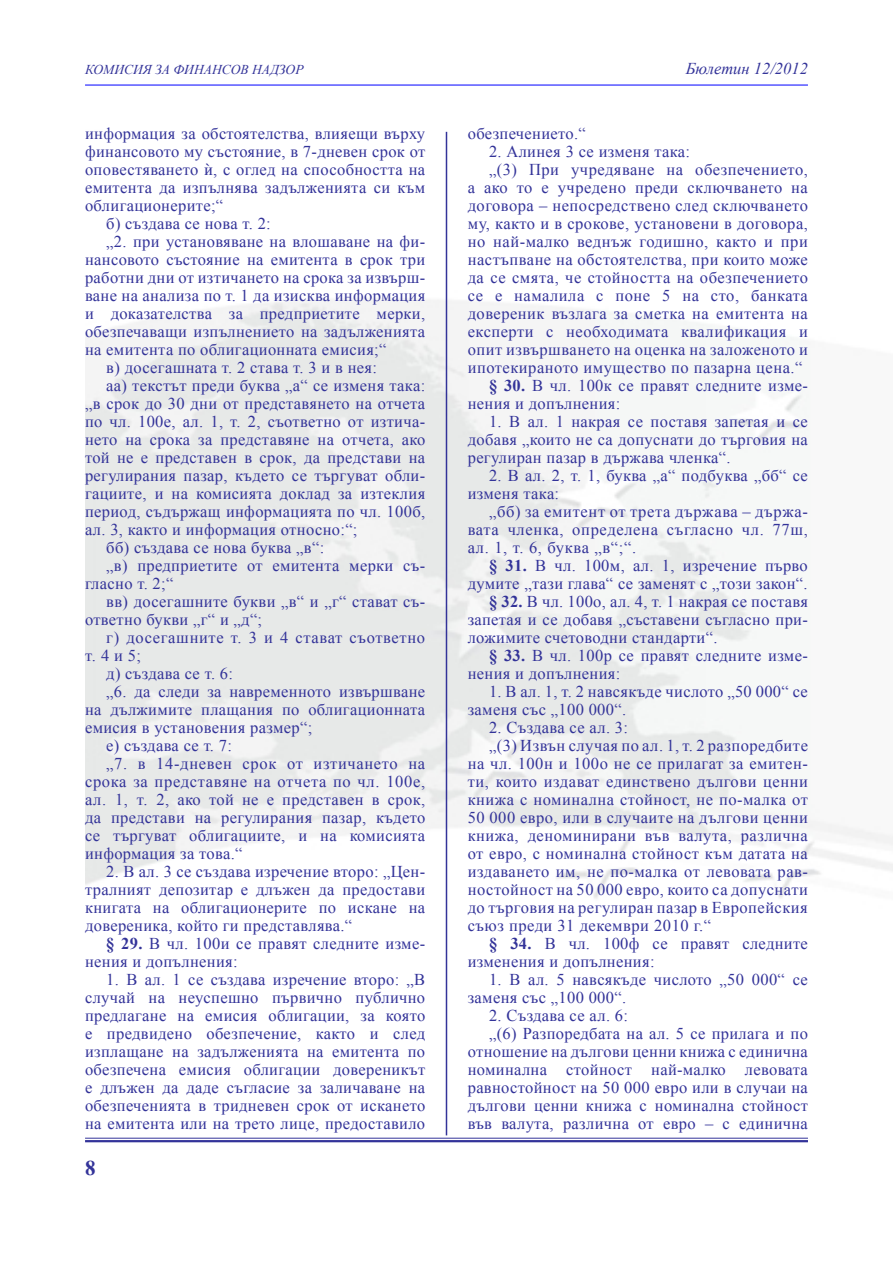
<style>
.page{position:relative;width:893px;height:1263px;background:#fff}
.page>*{position:absolute;margin:0;border:0;box-sizing:border-box;transform-origin:0 0}
.t1{font:16.5px/18px "Times New Roman";letter-spacing:.02em;color:#339;text-align:justify}
.t2{font:16.5px/18px "Times New Roman";letter-spacing:.04em;color:#339}
.t3{font:italic 16.5px "Times New Roman";color:#339}
.t4{font:italic 13.5px "Times New Roman";color:#339}
.s1{font-family:"Tms Cyr"}
.s2{font-weight:700}
</style>
<div class="page">
<hr style="left:85px;top:1138px;width:723px;height:1px;background:#339">
<hr style="left:85px;top:1140px;width:723px;height:2px;background:#339">
<hr style="left:85px;top:85px;width:723px;height:1px;background:#00f">
<hr style="left:446px;top:132px;width:1px;height:1003px;background:#339">
<p class="t4" style="left:85px;top:60px;width:220px">КОМИСИЯ ЗА ФИНАНСОВ НАДЗОР</p>
<p class="t3" style="left:686px;top:57px;width:124px">Бюлетин 12/2012</p>
<p class="t1" style="left:85px;top:124px;width:342px">информация за обстоятелства, влияещи върху финансовото му състояние, в 7-дневен срок от оповестяването <span class="s1">£</span>, с оглед на способността на емитента да изпълнява задълженията си към облигационерите;“</p>
<p class="t1" style="left:106px;top:214px;width:166px">б) създава се нова т. 2:</p>
<p class="t1" style="left:85px;top:232px;width:342px;text-indent:21px">„2. при установяване на влошаване на фи&shy;нансовото състояние на емитента в срок три работни дни от изтичането на срока за извърш&shy;ване на анализа по т. 1 да изисква информация и доказателства за предприетите мерки, обезпечаващи изпълнението на задълженията на емитента по облигационната емисия;“</p>
<p class="t1" style="left:106px;top:358px;width:272px">в) досегашната т. 2 става т. 3 и в нея:</p>
<p class="t1" style="left:85px;top:376px;width:342px;text-indent:21px">аа) текстът преди буква „а“ се изменя така: „в срок до 30 дни от представянето на отчета по чл. 100е, ал. 1, т. 2, съответно от изтича&shy;нето на срока за представяне на отчета, ако той не е представен в срок, да представи на регулирания пазар, където се търгуват обли&shy;гациите, и на комисията доклад за изтеклия период, съдържащ информацията по чл. 100б, ал. 3, както и информация относно:“;</p>
<p class="t1" style="left:106px;top:538px;width:219px">бб) създава се нова буква „в“:</p>
<p class="t1" style="left:85px;top:556px;width:342px;text-indent:21px">„в) предприетите от емитента мерки съ&shy;гласно т. 2;“</p>
<p class="t1" style="left:85px;top:592px;width:342px;text-indent:21px">вв) досегашните букви „в“ и „г“ стават съ&shy;ответно букви „г“ и „д“;</p>
<p class="t2" style="left:85px;top:628px;width:342px;text-indent:21px">г) досегашните т. 3 и 4 стават съответно т. 4 и 5;</p>
<p class="t1" style="left:106px;top:664px;width:128px">д) създава се т. 6:</p>
<p class="t1" style="left:85px;top:682px;width:342px;text-indent:21px">„6. да следи за навременното извършване на дължимите плащания по облигационната емисия в установения размер“;</p>
<p class="t1" style="left:106px;top:736px;width:127px">е) създава се т. 7:</p>
<p class="t1" style="left:85px;top:754px;width:342px;text-indent:21px">„7. в 14-дневен срок от изтичането на срока за представяне на отчета по чл. 100е, ал. 1, т. 2, ако той не е представен в срок, да представи на регулирания пазар, където се търгуват облигациите, и на комисията информация за това.“</p>
<p class="t1" style="left:85px;top:862px;width:342px;text-indent:21px">2. В ал. 3 се създава изречение второ: „Цен&shy;тралният депозитар е длъжен да предостави книгата на облигационерите по искане на довереника, който ги представлява.“</p>
<p class="t1" style="left:85px;top:934px;width:342px;text-indent:21px"><span class="s2">§ 29.</span> В чл. 100и се правят следните изме&shy;нения и допълнения:</p>
<p class="t1" style="left:85px;top:970px;width:342px;text-indent:21px">1. В ал. 1 се създава изречение второ: „В случай на неуспешно първично публично предлагане на емисия облигации, за която е предвидено обезпечение, както и след изплащане на задълженията на емитента по обезпечена емисия облигации довереникът е длъжен да даде съгласие за заличаване на обезпеченията в тридневен срок от искането на емитента или на трето лице, предоставило</p>
<p class="t1" style="left:468px;top:124px;width:120px">обезпечението.“</p>
<p class="t1" style="left:489px;top:142px;width:203px">2. Алинея 3 се изменя така:</p>
<p class="t1" style="left:468px;top:160px;width:342px;text-indent:21px">„(3) При учредяване на обезпечението, а ако то е учредено преди сключването на договора – непосредствено след сключването му, както и в срокове, установени в договора, но най-малко веднъж годишно, както и при настъпване на обстоятелства, при които може да се смята, че стойността на обезпечението се е намалила с поне 5 на сто, банката довереник възлага за сметка на емитента на експерти с необходимата квалификация и опит извършването на оценка на заложеното и ипотекираното имущество по пазарна цена.“</p>
<p class="t1" style="left:468px;top:376px;width:342px;text-indent:21px"><span class="s2">§ 30.</span> В чл. 100к се правят следните изме&shy;нения и допълнения:</p>
<p class="t1" style="left:468px;top:412px;width:342px;text-indent:21px">1. В ал. 1 накрая се поставя запетая и се добавя „които не са допуснати до търговия на регулиран пазар в държава членка“.</p>
<p class="t1" style="left:468px;top:466px;width:342px;text-indent:21px">2. В ал. 2, т. 1, буква „а“ подбуква „бб“ се изменя така:</p>
<p class="t1" style="left:468px;top:502px;width:342px;text-indent:21px">„бб) за емитент от трета държава – държа&shy;вата членка, определена съгласно чл. 77ш, ал. 1, т. 6, буква „в“;“.</p>
<p class="t1" style="left:468px;top:556px;width:342px;text-align:right"><span class="s2">§ 31.</span> В чл. 100м, ал. 1, изречение първо думите „тази глава“ се заменят с „този закон“.</p>
<p class="t1" style="left:468px;top:592px;width:342px;text-indent:21px"><span class="s2">§ 32.</span> В чл. 100о, ал. 4, т. 1 накрая се поставя запетая и се добавя „съставени съгласно при&shy;ложимите счетоводни стандарти“.</p>
<p class="t1" style="left:468px;top:646px;width:342px;text-indent:21px"><span class="s2">§ 33.</span> В чл. 100р се правят следните изме&shy;нения и допълнения:</p>
<p class="t1" style="left:468px;top:682px;width:342px;text-indent:21px">1. В ал. 1, т. 2 навсякъде числото „50 000“ се заменя със „100 000“.</p>
<p class="t1" style="left:489px;top:718px;width:141px">2. Създава се ал. 3:</p>
<p class="t1" style="left:468px;top:736px;width:342px;text-indent:21px">„(3) Извън случая по ал. 1, т. 2 разпоредбите на чл. 100н и 100о не се прилагат за емитен&shy;ти, които издават единствено дългови ценни книжа с номинална стойност, не по-малка от 50 000 евро, или в случаите на дългови ценни книжа, деноминирани във валута, различна от евро, с номинална стойност към датата на издаването им, не по-малка от левовата рав&shy;ностойност на 50 000 евро, които са допуснати до търговия на регулиран пазар в Европейския съюз преди 31 декември 2010 г.“</p>
<p class="t1" style="left:468px;top:934px;width:342px;text-indent:21px"><span class="s2">§ 34.</span> В чл. 100ф се правят следните изменения и допълнения:</p>
<p class="t1" style="left:468px;top:970px;width:342px;text-indent:21px">1. В ал. 5 навсякъде числото „50 000“ се заменя със „100 000“.</p>
<p class="t1" style="left:489px;top:1006px;width:141px">2. Създава се ал. 6:</p>
<p class="t1" style="left:468px;top:1024px;width:342px;text-indent:21px">„(6) Разпоредбата на ал. 5 се прилага и по отношение на дългови ценни книжа с единична номинална стойност най-малко левовата равностойност на 50 000 евро или в случаи на дългови ценни книжа с номинална стойност във валута, различна от евро – с единична</p>
</div>
